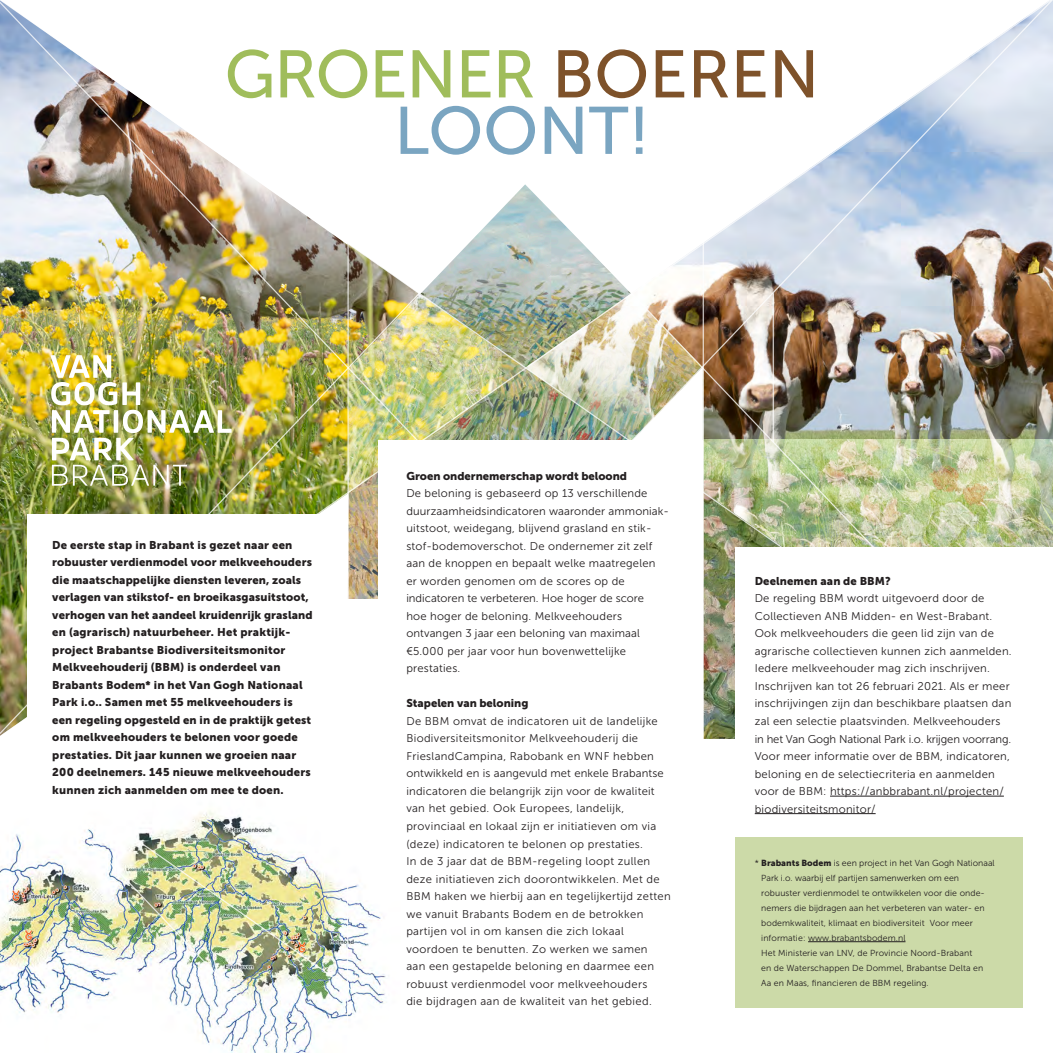
<style>
.page{position:relative;width:1053px;height:1053px;background:#fff}
.page>*{position:absolute;margin:0;border:0;box-sizing:border-box;transform-origin:0 0}
.t1{font:66.88px/56.4px "Museo Sans 500";color:#a0bd5b;text-align:center}
.t2{font:11.25px/17.5px "Museo Sans 300";letter-spacing:.02em;color:#231f20}
.t3{font:11.25px/17.5px "Museo Sans 900";letter-spacing:.02em;color:#231f20}
.t4{font:11.25px "Museo Sans 900";color:#231f20}
.t5{font:8.75px/15px "Museo Sans 300";letter-spacing:.01em;color:#231f20}
.s1{color:#7e522a}
.s2{color:#7aa5c1}
.s3{font-family:"Museo Sans 900"}
</style>
<div class="page">
<img style="left:0;top:810px;width:346px;height:242px">
<img style="left:0;top:0;width:346px;height:736px">
<svg style="left:346px;top:884px;width:40px;height:133px"></svg>
<hr style="left:347px;top:709px;width:1px;height:343px;background:#fff">
<img style="left:50px;top:355px;width:181px;height:130px">
<div style="left:27px;top:514px;width:295px;height:225px;background:#fff"></div>
<img style="left:346px;top:0;width:706px;height:738px">
<hr style="left:830px;top:795px;width:173px;height:1px;background:#231f20">
<hr style="left:754px;top:813px;width:121px;height:1px;background:#231f20">
<div style="left:735px;top:837px;width:287px;height:170px;background:#ccdaa8"></div>
<hr style="left:808px;top:941px;width:97px;height:1px;background:#231f20">
<h1 class="t1" style="left:224px;top:46px;width:596px">GROENER <span class="s1">BOEREN<br></span><span class="s2">LOONT!</span></h1>
<p class="t3" style="left:52px;top:535px;width:262px">De eerste stap in Brabant is gezet naar een robuuster verdienmodel voor melkveehouders die maatschappelijke diensten leveren, zoals verlagen van stikstof- en broeikasgasuitstoot, verhogen van het aandeel kruidenrijk grasland en (agrarisch) natuurbeheer. Het praktijk&shy;project Brabantse Biodiversiteitsmonitor Melkveehouderij (BBM) is onderdeel van Brabants Bodem* in het Van Gogh Nationaal Park i.o.. Samen met 55 melkveehouders is een regeling opgesteld en in de praktijk getest om melkveehouders te belonen voor goede prestaties. Dit jaar kunnen we groeien naar 200 deelnemers. 145 nieuwe melkveehouders kunnen zich aanmelden om mee te doen.</p>
<p class="t4" style="left:406px;top:469px;width:222px">Groen ondernemerschap wordt beloond</p>
<p class="t2" style="left:406px;top:484px;width:264px">De beloning is gebaseerd op 13 verschillende duurzaamheidsindicatoren waaronder ammoniak&shy;uitstoot, weidegang, blijvend grasland en stik&shy;stof-bodemoverschot. De ondernemer zit zelf aan de knoppen en bepaalt welke maatregelen<br>er worden genomen om de scores op de indicatoren te verbeteren. Hoe hoger de score<br>hoe hoger de beloning. Melkveehouders ontvangen 3 jaar een beloning van maximaal €5.000 per jaar voor hun bovenwettelijke prestaties.</p>
<p class="t4" style="left:406px;top:697px;width:124px">Stapelen van beloning</p>
<p class="t2" style="left:406px;top:712px;width:266px">De BBM omvat de indicatoren uit de landelijke Biodiversiteitsmonitor Melkveehouderij die FrieslandCampina, Rabobank en WNF hebben ontwikkeld en is aangevuld met enkele Brabantse indicatoren die belangrijk zijn voor de kwaliteit van het gebied. Ook Europees, landelijk, provinciaal en lokaal zijn er initiatieven om via (deze) indicatoren te belonen op prestaties.<br>In de 3 jaar dat de BBM-regeling loopt zullen deze initiatieven zich doorontwikkelen. Met de BBM haken we hierbij aan en tegelijkertijd zetten we vanuit Brabants Bodem en de betrokken partijen vol in om kansen die zich lokaal voordoen te benutten. Zo werken we samen<br>aan een gestapelde beloning en daarmee een robuust verdienmodel voor melkveehouders<br>die bijdragen aan de kwaliteit van het gebied.</p>
<p class="t3" style="left:754px;top:572px;width:137px">Deelnemen aan de BBM?</p>
<p class="t2" style="left:754px;top:589px;width:258px">De regeling BBM wordt uitgevoerd door de Collectieven ANB Midden- en West-Brabant.<br>Ook melkveehouders die geen lid zijn van de agrarische collectieven kunnen zich aanmelden.<br>Iedere melkveehouder mag zich inschrijven.<br>Inschrijven kan tot 26 februari 2021. Als er meer inschrijvingen zijn dan beschikbare plaatsen dan zal een selectie plaatsvinden. Melkveehouders in het Van Gogh National Park i.o. krijgen voorrang.<br>Voor meer informatie over de BBM, indicatoren, beloning en de selectiecriteria en aanmelden voor de BBM: https://anbbrabant.nl/projecten/ biodiversiteitsmonitor/</p>
<p class="t5" style="left:761px;top:855px;width:235px;text-indent:-6px">* <span class="s3">Brabants Bodem</span> is een project in het Van Gogh Nationaal Park i.o. waarbij elf partijen samenwerken om een robuuster verdienmodel te ontwikkelen voor die onde&shy;nemers die bijdragen aan het verbeteren van water- en bodemkwaliteit, klimaat en biodiversiteit Voor meer informatie: www.brabantsbodem.nl<br>Het Ministerie van LNV, de Provincie Noord-Brabant<br>en de Waterschappen De Dommel, Brabantse Delta en Aa en Maas, financieren de BBM regeling.</p>
</div>
